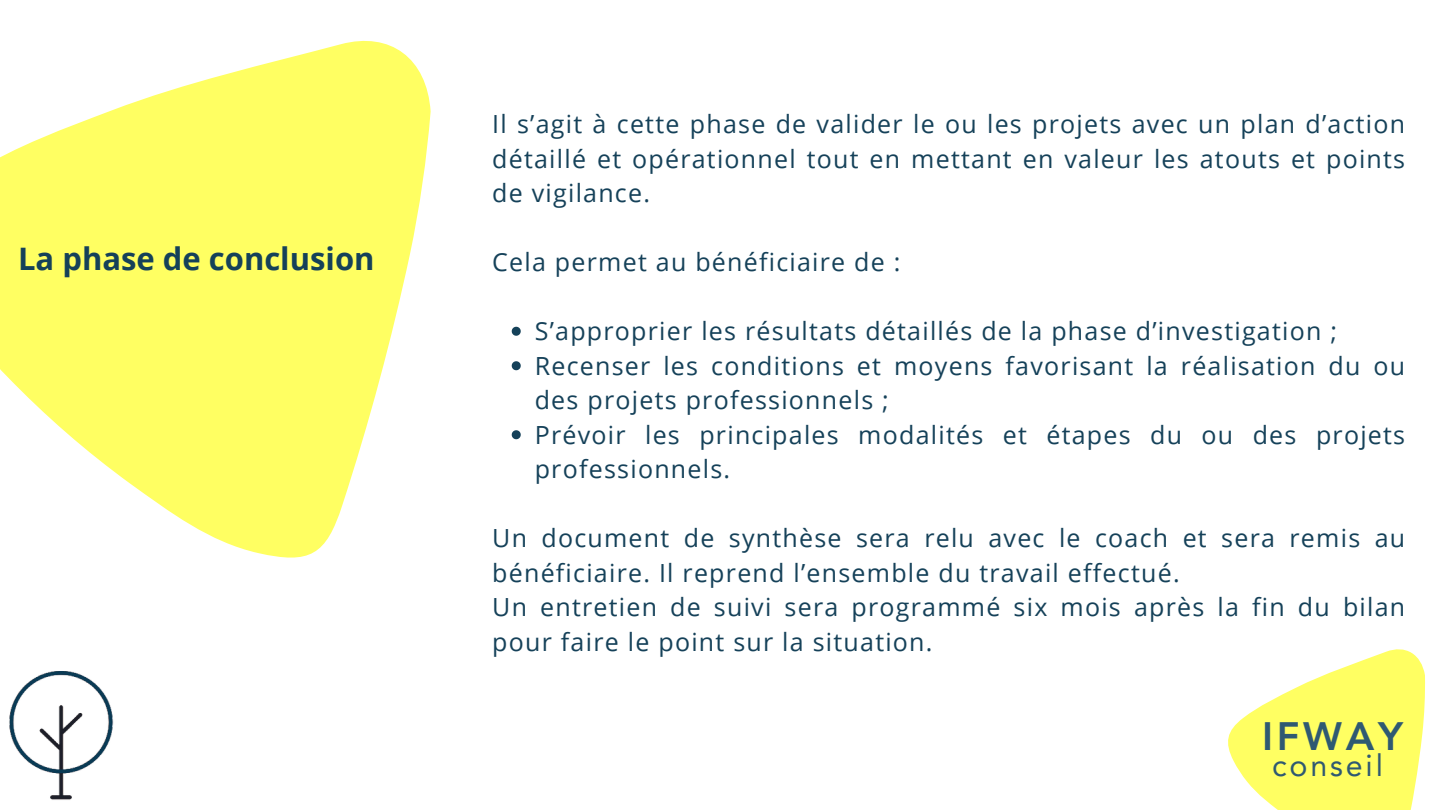
<style>
.page{position:relative;width:1440px;height:810px;background:#fff}
.page>*{position:absolute;margin:0;border:0;box-sizing:border-box;transform-origin:0 0}
.t1{font:800 39.6px "Avenir LT Pro";letter-spacing:.095em;color:#2f5972}
.t2{font:700 31px "Open Sans";color:#154159}
.t3{font:30.4px "Avenir LT Pro";letter-spacing:.095em;color:#2f5972}
.t4{font:25px/34.5px "Open Sans";letter-spacing:.05em;color:#154159}
</style>
<div class="page">
<svg style="left:1228px;top:649px;width:198px;height:161px"></svg>
<img style="left:9px;top:671px;width:105px;height:129px">
<svg style="left:0;top:40px;width:431px;height:518px;fill:#ffff62"></svg>
<svg style="left:512px;top:327px;width:9px;height:9px"></svg>
<svg style="left:512px;top:361px;width:9px;height:9px"></svg>
<svg style="left:512px;top:430px;width:9px;height:9px"></svg>
<p class="t2" style="left:18px;top:237px;width:358px">La phase de conclusion</p>
<p class="t4" style="left:492px;top:106px;width:914px;text-align:justify">Il s’agit à cette phase de valider le ou les projets avec un plan d’action détaillé et opérationnel tout en mettant en valeur les atouts et points de vigilance.</p>
<p class="t4" style="left:492px;top:244px;width:410px">Cela permet au bénéficiaire de :</p>
<p class="t4" style="left:535px;top:313px;width:804px">S’approprier les résultats détaillés de la phase d’investigation ;</p>
<p class="t4" style="left:535px;top:348px;width:872px">Recenser les conditions et moyens favorisant la réalisation du ou des projets professionnels ;</p>
<p class="t4" style="left:535px;top:417px;width:872px">Prévoir les principales modalités et étapes du ou des projets professionnels.</p>
<p class="t4" style="left:492px;top:520px;width:914px">Un document de synthèse sera relu avec le coach et sera remis au bénéficiaire. Il reprend l’ensemble du travail effectué.</p>
<h1 class="t4" style="left:492px;top:589px;width:914px">Un entretien de suivi sera programmé six mois après la fin du bilan pour faire le point sur la situation.</h1>
<h2 class="t1" style="left:1262px;top:720px;width:142px">IFWAY</h2>
<p class="t3" style="left:1272px;top:753px;width:112px">conseil</p>
</div>
